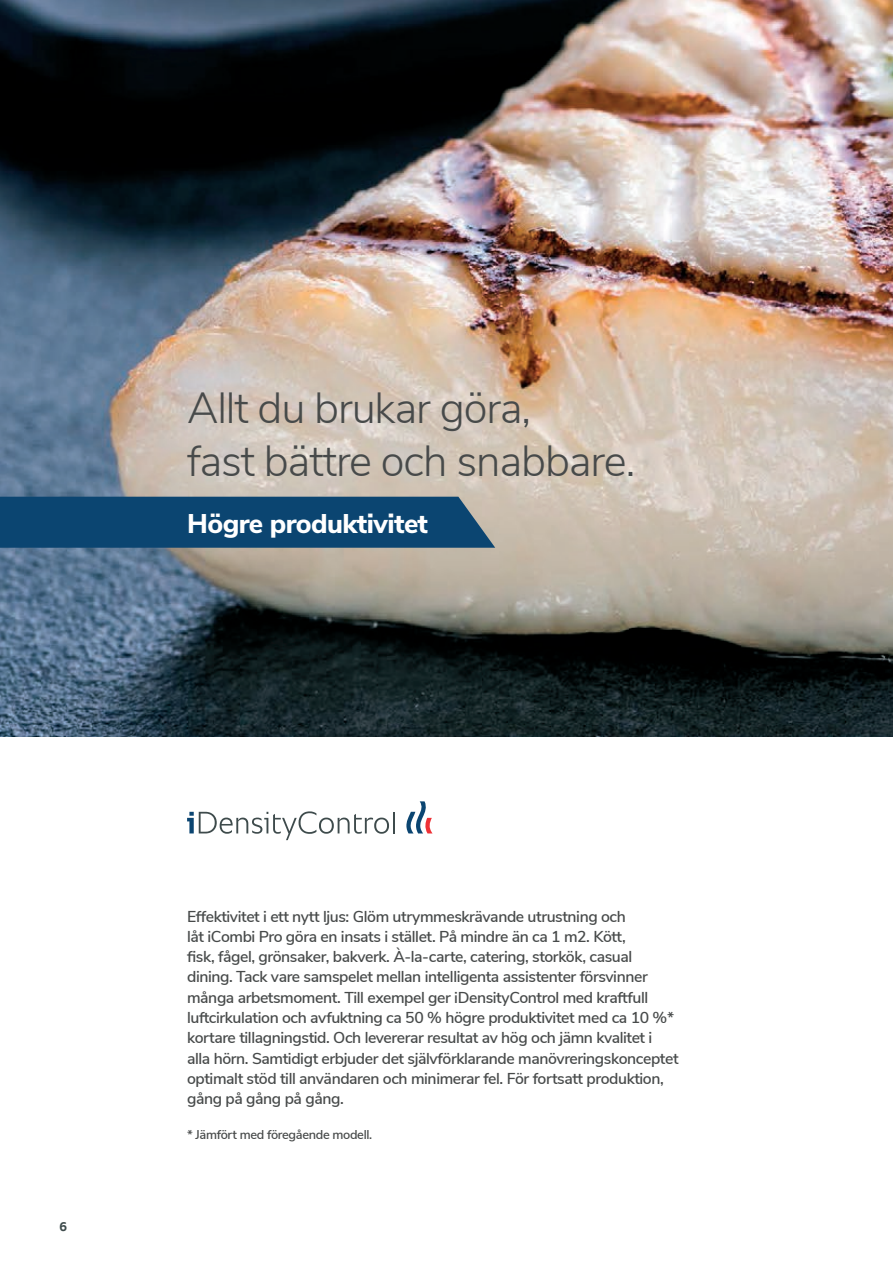
<style>
.page{position:relative;width:893px;height:1263px;background:#fff}
.page>*{position:absolute;margin:0;border:0;box-sizing:border-box;transform-origin:0 0}
.t1{font:300 43.5px/52.2px "Nunito Sans";letter-spacing:-.025em;color:#474a4a}
.t2{font:800 27px "Nunito Sans";letter-spacing:-.02em;color:#fff}
.t3{font:600 15.75px/20.2px "Nunito Sans";letter-spacing:-.025em;color:#474a4a}
.t4{font:600 12.75px "Nunito Sans";letter-spacing:-.025em;color:#474a4a}
.t5{font:700 12.75px "RATIONAL Sans TT";color:#3e4b4c}
</style>
<div class="page">
<img style="left:0;top:0;width:893px;height:736px">
<div style="left:0;top:497px;width:495px;height:51px;background:#0b4571"></div>
<svg style="left:187px;top:811px;width:202px;height:29px"></svg>
<hr style="left:393px;top:812px;width:2px;height:21px;background:#3e4b4c">
<svg style="left:406px;top:801px;width:26px;height:32px"></svg>
<h1 class="t1" style="left:187px;top:379px;width:450px">Allt du brukar göra,<br>fast bättre och snabbare.</h1>
<h2 class="t2" style="left:187px;top:503px;width:242px">Högre produktivitet</h2>
<p class="t5" style="left:60px;top:1218px;width:9px">6</p>
<p class="t3" style="left:187px;top:905px;width:493px">Effektivitet i ett nytt ljus: Glöm utrymmeskrävande utrustning och<br>låt iCombi Pro göra en insats i stället. På mindre än ca 1 m2. Kött,<br>fisk, fågel, grönsaker, bakverk. À-la-carte, catering, storkök, casual dining. Tack vare samspelet mellan intelligenta assistenter försvinner många arbetsmoment. Till exempel ger iDensityControl med kraftfull luftcirkulation och avfuktning ca 50 % högre produktivitet med ca 10 %* kortare tillagningstid. Och levererar resultat av hög och jämn kvalitet i alla hörn. Samtidigt erbjuder det självförklarande manövreringskonceptet optimalt stöd till användaren och minimerar fel. För fortsatt produktion, gång på gång på gång.</p>
<p class="t4" style="left:187px;top:1125px;width:187px">* Jämfört med föregående modell.</p>
</div>
